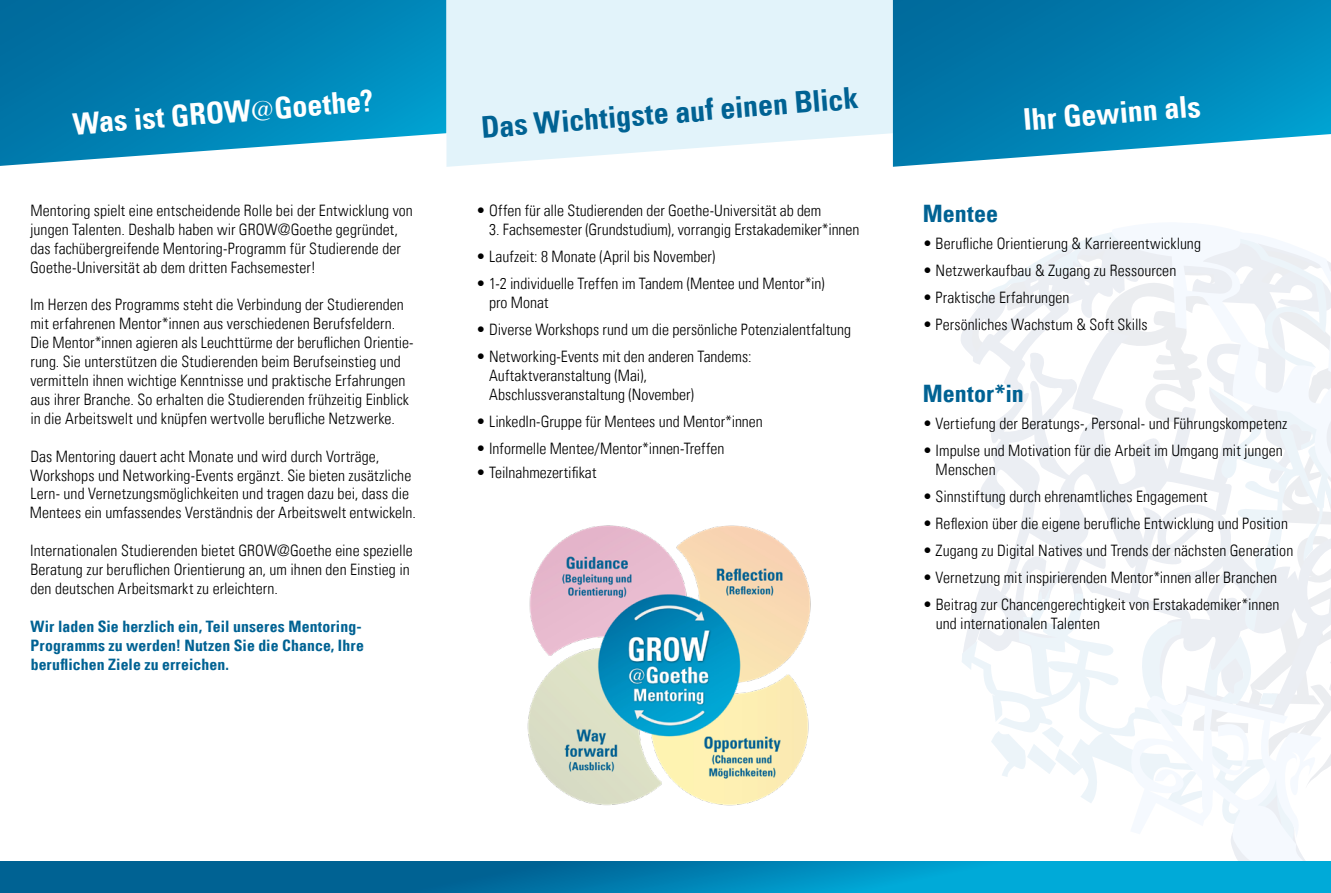
<style>
.page{position:relative;width:1331px;height:893px;background:#fff}
.page>*{position:absolute;margin:0;border:0;box-sizing:border-box;transform-origin:0 0}
.t1{font:30px "Univers Com 67 Bold Cond";color:#fff}
.t2{font:30px "Univers Com 67 Bold Cond";color:#006293}
.t3{font:24px "Univers Com 67 Bold Cond";letter-spacing:.005em;color:#006293}
.t4{font:15.75px/18.9px "Univers Com 47 Light Cond";letter-spacing:.005em;color:#000}
.t5{font:15.75px/18.9px "Univers Com 67 Bold Cond";letter-spacing:.01em;color:#006293}
.s1{font-family:"Meridien"}
</style>
<div class="page">
<svg style="left:0;top:0;width:446px;height:166px;background:#198cb9"></svg>
<svg style="left:446px;top:0;width:447px;height:167px;background:#e4f4fa"></svg>
<svg style="left:0;top:861px;width:1331px;height:32px;background:#0082b3"></svg>
<svg style="left:893px;top:0;width:438px;height:167px;background:#198cb9"></svg>
<svg style="left:962px;top:234px;width:144px;height:569px"></svg>
<svg style="left:1106px;top:232px;width:225px;height:629px"></svg>
<img style="left:527px;top:525px;width:284px;height:281px">
<h1 class="t1" style="left:71px;top:107px;width:303px;rotate:-5deg">Was ist GROW<span class="s1">@</span>Goethe?</h1>
<h1 class="t2" style="left:480px;top:111px;width:380px;rotate:-5deg">Das Wichtigste auf einen Blick</h1>
<h1 class="t1" style="left:1022px;top:102px;width:179px;rotate:-5deg">Ihr Gewinn als</h1>
<p class="t4" style="left:30px;top:201px;width:384px">Mentoring spielt eine entscheidende Rolle bei der Entwicklung von jungen Talenten. Deshalb haben wir GROW@Goethe gegründet, das fachübergreifende Mentoring-Programm für Studierende der Goethe-Universität ab dem dritten Fachsemester!</p>
<p class="t4" style="left:30px;top:295px;width:385px">Im Herzen des Programms steht die Verbindung der Studierenden mit erfahrenen Mentor*innen aus verschiedenen Berufsfeldern.<br>Die Mentor*innen agieren als Leuchttürme der beruflichen Orientie&shy;rung. Sie unterstützen die Studierenden beim Berufseinstieg und vermitteln ihnen wichtige Kenntnisse und praktische Erfahrungen aus ihrer Branche. So erhalten die Studierenden frühzeitig Einblick in die Arbeitswelt und knüpfen wertvolle berufliche Netzwerke.</p>
<p class="t4" style="left:30px;top:447px;width:388px">Das Mentoring dauert acht Monate und wird durch Vorträge, Workshops und Networking-Events ergänzt. Sie bieten zusätzliche Lern- und Vernetzungsmöglichkeiten und tragen dazu bei, dass die Mentees ein umfassendes Verständnis der Arbeitswelt entwickeln.</p>
<p class="t4" style="left:30px;top:541px;width:384px">Internationalen Studierenden bietet GROW@Goethe eine spezielle<br>Beratung zur beruflichen Orientierung an, um ihnen den Einstieg in den deutschen Arbeitsmarkt zu erleichtern.</p>
<p class="t5" style="left:31px;top:617px;width:335px">Wir laden Sie herzlich ein, Teil unseres Mentoring-<br>Programms zu werden! Nutzen Sie die Chance, Ihre beruflichen Ziele zu erreichen.</p>
<p class="t4" style="left:476px;top:201px;width:347px">• Offen für alle Studierenden der Goethe-Universität ab dem</p>
<p class="t4" style="left:489px;top:220px;width:372px">3. Fachsemester (Grundstudium), vorrangig Erstakademiker*innen</p>
<p class="t4" style="left:476px;top:247px;width:240px">• Laufzeit: 8 Monate (April bis November)</p>
<p class="t4" style="left:489px;top:274px;width:337px;text-indent:-13px">• 1-2 individuelle Treffen im Tandem (Mentee und Mentor*in) pro Monat</p>
<p class="t4" style="left:476px;top:320px;width:376px">• Diverse Workshops rund um die persönliche Potenzialentfaltung</p>
<p class="t4" style="left:489px;top:347px;width:264px;text-indent:-13px">• Networking-Events mit den anderen Tandems:<br>Auftaktveranstaltung (Mai),<br>Abschlussveranstaltung (November)</p>
<p class="t4" style="left:476px;top:412px;width:288px">• LinkedIn-Gruppe für Mentees und Mentor*innen</p>
<p class="t4" style="left:476px;top:439px;width:250px">• Informelle Mentee/Mentor*innen-Treffen</p>
<p class="t4" style="left:476px;top:463px;width:122px">• Teilnahmezertifikat</p>
<h2 class="t3" style="left:923px;top:199px;width:77px">Mentee</h2>
<p class="t4" style="left:923px;top:234px;width:280px">• Berufliche Orientierung &amp; Karriereentwicklung</p>
<p class="t4" style="left:923px;top:261px;width:255px">• Netzwerkaufbau &amp; Zugang zu Ressourcen</p>
<p class="t4" style="left:923px;top:288px;width:148px">• Praktische Erfahrungen</p>
<p class="t4" style="left:923px;top:315px;width:226px">• Persönliches Wachstum &amp; Soft Skills</p>
<h2 class="t3" style="left:923px;top:379px;width:103px">Mentor*in</h2>
<p class="t4" style="left:923px;top:414px;width:366px">• Vertiefung der Beratungs-, Personal- und Führungskompetenz</p>
<p class="t4" style="left:936px;top:441px;width:349px;text-indent:-13px">• Impulse und Motivation für die Arbeit im Umgang mit jungen<br>Menschen</p>
<p class="t4" style="left:923px;top:487px;width:286px">• Sinnstiftung durch ehrenamtliches Engagement</p>
<p class="t4" style="left:923px;top:514px;width:367px">• Reflexion über die eigene berufliche Entwicklung und Position</p>
<p class="t4" style="left:923px;top:541px;width:372px">• Zugang zu Digital Natives und Trends der nächsten Generation</p>
<p class="t4" style="left:923px;top:568px;width:356px">• Vernetzung mit inspirierenden Mentor*innen aller Branchen</p>
<p class="t4" style="left:936px;top:595px;width:345px;text-indent:-13px">• Beitrag zur Chancengerechtigkeit von Erstakademiker*innen und internationalen Talenten</p>
</div>
